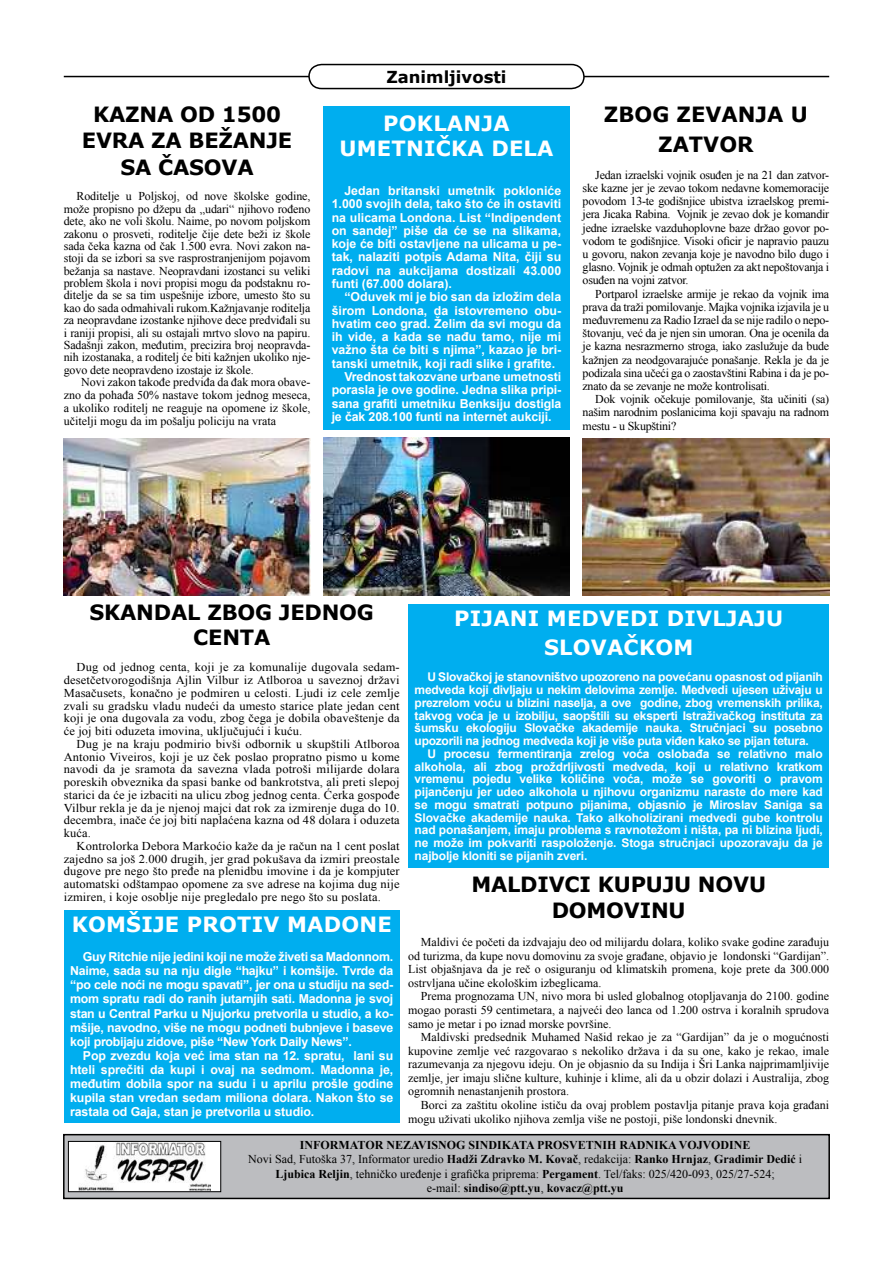
<style>
.page{position:relative;width:893px;height:1263px;background:#fff}
.page>*{position:absolute;margin:0;border:0;box-sizing:border-box;transform-origin:0 0}
.t1{font:700 21px/26.1px "Verdana";letter-spacing:-.01em;color:#000;text-align:center}
.t2{font:700 21px/25.3px "Verdana";letter-spacing:.01em;color:#fff;text-align:center}
.t3{font:700 16.5px "Verdana";color:#000}
.t4{font:700 12.3px/14.1px "Arial";letter-spacing:-.01em;color:#fff;text-align:justify}
.t5{font:12px/13.2px "Times New Roman";color:#000;text-align:justify}
.t6{font:12px/12.8px "Times New Roman";color:#000;text-align:justify;scale:1.04 1}
.t7{font:700 12px/12.8px "Arial";letter-spacing:-.015em;color:#fff;text-align:justify}
.t8{font:700 12px "Times New Roman";color:#000}
.s1{font-weight:700}
.s2{font-weight:400}
</style>
<div class="page">
<div style="left:63px;top:1134px;width:767px;height:65px;background:#bcbdc0;border:2px solid #000"></div>
<div style="left:68px;top:1141px;width:153px;height:51px;background:#fff;border:1px solid #000"></div>
<div style="left:323px;top:106px;width:247px;height:323px;background:#00aeef"></div>
<div style="left:64px;top:910px;width:336px;height:213px;background:#00aeef"></div>
<div style="left:408px;top:604px;width:421px;height:263px;background:#00aeef"></div>
<hr style="left:64px;top:76px;width:765px;height:1px;background:#000">
<svg style="left:308px;top:63px;width:277px;height:27px"></svg>
<img style="left:79px;top:1142px;width:131px;height:49px">
<img style="left:64px;top:438px;width:246px;height:157px">
<img style="left:323px;top:438px;width:247px;height:157px">
<img style="left:583px;top:438px;width:246px;height:157px">
<h1 class="t1" style="left:82px;top:101px;width:212px">KAZNA OD 1500<br>EVRA ZA BEŽANJE<br>SA ČASOVA</h1>
<p class="t5" style="left:64px;top:190px;width:248px;line-height:12.3px;text-indent:13px">Roditelje u Poljskoj, od nove školske godine, može propisno po džepu da „udari“ njihovo rođeno dete, ako ne voli školu. Naime, po novom poljskom zakonu o prosveti, roditelje čije dete beži iz škole sada čeka kazna od čak 1.500 evra. Novi zakon na&shy;stoji da se izbori sa sve rasprostranjenijom pojavom bežanja sa nastave. Neopravdani izostanci su veliki problem škola i novi propisi mogu da podstaknu ro&shy;ditelje da se sa tim uspešnije izbore, umesto što su kao do sada odmahivali rukom.Kažnjavanje roditelja za neopravdane izostanke njihove dece predviđali su i raniji propisi, ali su ostajali mrtvo slovo na papiru.<br>Sadašnji zakon, međutim, precizira broj neopravda&shy;nih izostanaka, a roditelj će biti kažnjen ukoliko nje&shy;govo dete neopravdeno izostaje iz škole.</p>
<p class="t5" style="left:64px;top:376px;width:248px;line-height:12.8px;text-indent:17px">Novi zakon takođe predviđa da đak mora obave&shy;zno da pohađa 50% nastave tokom jednog meseca, a ukoliko roditelj ne reaguje na opomene iz škole, učitelji mogu da im pošalju policiju na vrata</p>
<h2 class="t3" style="left:386px;top:66px;width:122px">Zanimljivosti</h2>
<h1 class="t2" style="left:340px;top:110px;width:215px">POKLANJA<br>UMETNIČKA DELA</h1>
<p class="t4" style="left:332px;top:184px;width:231px;line-height:13.4px;text-indent:13px">Jedan britanski umetnik pokloniće 1.000 svojih dela, tako što će ih ostaviti na ulicama Londona. List “Indipendent on sandej” piše da će se na slikama, koje će biti ostavljene na ulicama u pe&shy;tak, nalaziti potpis Adama Nita, čiji su radovi na aukcijama dostizali 43.000 funti (67.000 dolara).</p>
<p class="t4" style="left:344px;top:290px;width:218px">“Oduvek mi je bio san da izložim dela</p>
<p class="t4" style="left:332px;top:304px;width:231px">širom Londona, da istovremeno obu-</p>
<p class="t4" style="left:332px;top:317px;width:231px">hvatim ceo grad. Želim da svi mogu da</p>
<p class="t4" style="left:332px;top:330px;width:231px">ih vide, a kada se nađu tamo, nije mi</p>
<p class="t4" style="left:332px;top:343px;width:231px">važno šta će biti s njima”, kazao je bri-</p>
<p class="t4" style="left:332px;top:357px;width:225px">tanski umetnik, koji radi slike i grafite.</p>
<p class="t4" style="left:344px;top:370px;width:218px">Vrednost takozvane urbane umetnosti</p>
<p class="t4" style="left:332px;top:383px;width:231px">porasla je ove godine. Jedna slika pripi-</p>
<p class="t4" style="left:332px;top:397px;width:231px">sana grafiti umetniku Benksiju dostigla</p>
<p class="t4" style="left:332px;top:410px;width:221px">je čak 208.100 funti na internet aukciji.</p>
<h1 class="t1" style="left:604px;top:99px;width:205px;line-height:29.2px">ZBOG ZEVANJA U<br>ZATVOR</h1>
<p class="t5" style="left:583px;top:168px;width:248px;text-indent:13px">Jedan izraelski vojnik osuđen je na 21 dan zatvor&shy;ske kazne jer je zevao tokom nedavne komemoracije povodom 13-te godišnjice ubistva izraelskog premi&shy;jera Jicaka Rabina. Vojnik je zevao dok je komandir jedne izraelske vazduhoplovne baze držao govor po&shy;vodom te godišnjice. Visoki oficir je napravio pauzu u govoru, nakon zevanja koje je navodno bilo dugo i glasno. Vojnik je odmah optužen za akt nepoštovanja i osuđen na vojni zatvor.</p>
<p class="t5" style="left:583px;top:287px;width:248px;text-indent:13px">Portparol izraelske armije je rekao da vojnik ima prava da traži pomilovanje. Majka vojnika izjavila je u međuvremenu za Radio Izrael da se nije radilo o nepo&shy;štovanju, već da je njen sin umoran. Ona je ocenila da je kazna nesrazmerno stroga, iako zaslužuje da bude kažnjen za neodgovarajuće ponašanje. Rekla je da je podizala sina učeći ga o zaostavštini Rabina i da je po&shy;znato da se zevanje ne može kontrolisati.</p>
<p class="t5" style="left:583px;top:392px;width:248px;text-indent:13px">Dok vojnik očekuje pomilovanje, šta učiniti (sa) našim narodnim poslanicima koji spavaju na radnom mestu - u Skupštini?</p>
<h1 class="t1" style="left:90px;top:599px;width:286px;line-height:25.2px">SKANDAL ZBOG JEDNOG<br>CENTA</h1>
<p class="t6" style="left:64px;top:661px;width:325px;text-indent:13px">Dug od jednog centa, koji je za komunalije dugovala sedam&shy;desetčetvorogodišnja Ajlin Vilbur iz Atlboroa u saveznoj državi Masačusets, konačno je podmiren u celosti. Ljudi iz cele zemlje zvali su gradsku vladu nudeći da umesto starice plate jedan cent koji je ona dugovala za vodu, zbog čega je dobila obaveštenje da će joj biti oduzeta imovina, uključujući i kuću.</p>
<p class="t6" style="left:64px;top:737px;width:325px;text-indent:13px">Dug je na kraju podmirio bivši odbornik u skupštili Atlboroa Antonio Viveiros, koji je uz ček poslao propratno pismo u kome navodi da je sramota da savezna vlada potroši milijarde dolara poreskih obveznika da spasi banke od bankrotstva, ali preti slepoj starici da će je izbaciti na ulicu zbog jednog centa. Ćerka gospođe Vilbur rekla je da je njenoj majci dat rok za izmirenje duga do 10. decembra, inače će joj biti naplaćena kazna od 48 dolara i oduzeta kuća.</p>
<p class="t6" style="left:64px;top:839px;width:325px;text-indent:13px">Kontrolorka Debora Markoćio kaže da je račun na 1 cent poslat zajedno sa još 2.000 drugih, jer grad pokušava da izmiri preostale dugove pre nego što pređe na plenidbu imovine i da je kompjuter automatski odštampao opomene za sve adrese na kojima dug nije izmiren, i koje osoblje nije pregledalo pre nego što su poslata.</p>
<h1 class="t2" style="left:72px;top:911px;width:321px">KOMŠIJE PROTIV MADONE</h1>
<p class="t4" style="left:70px;top:950px;width:325px;text-indent:13px">Guy Ritchie nije jedini koji ne može živeti sa Madonnom.<br>Naime, sada su na nju digle “hajku” i komšije. Tvrde da “po cele noći ne mogu spavati”, jer ona u studiju na sed&shy;mom spratu radi do ranih jutarnjih sati. Madonna je svoj stan u Central Parku u Njujorku pretvorila u studio, a ko&shy;mšije, navodno, više ne mogu podneti bubnjeve i baseve koji probijaju zidove, piše “New York Daily News”.</p>
<p class="t4" style="left:70px;top:1049px;width:325px;text-indent:13px">Pop zvezdu koja već ima stan na 12. spratu, lani su hteli sprečiti da kupi i ovaj na sedmom. Madonna je, međutim dobila spor na sudu i u aprilu prošle godine kupila stan vredan sedam miliona dolara. Nakon što se rastala od Gaja, stan je pretvorila u studio.</p>
<h1 class="t2" style="left:454px;top:603px;width:330px;line-height:28.8px">PIJANI MEDVEDI DIVLJAJU<br>SLOVAČKOM</h1>
<p class="t7" style="left:415px;top:671px;width:410px;text-indent:13px">U Slovačkoj je stanovništvo upozoreno na povećanu opasnost od pijanih medveda koji divljaju u nekim delovima zemlje. Medvedi ujesen uživaju u prezrelom voću u blizini naselja, a ove godine, zbog vremenskih prilika, takvog voća je u izobilju, saopštili su eksperti Istraživačkog instituta za šumsku ekologiju Slovačke akademije nauka. Stručnjaci su posebno upozorili na jednog medveda koji je više puta viđen kako se pijan tetura.</p>
<p class="t7" style="left:415px;top:748px;width:410px;text-indent:13px">U procesu fermentiranja zrelog voća oslobađa se relativno malo alkohola, ali zbog proždrljivosti medveda, koji u relativno kratkom vremenu pojedu velike količine voća, može se govoriti o pravom pijančenju jer udeo alkohola u njihovu organizmu naraste do mere kad se mogu smatrati potpuno pijanima, objasnio je Miroslav Saniga sa Slovačke akademije nauka. Tako alkoholizirani medvedi gube kontrolu nad ponašanjem, imaju problema s ravnotežom i ništa, pa ni blizina ljudi, ne može im pokvariti raspoloženje. Stoga stručnjaci upozoravaju da je najbolje kloniti se pijanih zveri.</p>
<h1 class="t1" style="left:471px;top:871px;width:296px">MALDIVCI KUPUJU NOVU<br>DOMOVINU</h1>
<p class="t5" style="left:408px;top:935px;width:422px;line-height:13.6px;text-indent:13px">Maldivi će početi da izdvajaju deo od milijardu dolara, koliko svake godine zarađuju od turizma, da kupe novu domovinu za svoje građane, objavio je londonski “Gardijan”.<br>List objašnjava da je reč o osiguranju od klimatskih promena, koje prete da 300.000 ostrvljana učine ekološkim izbeglicama.</p>
<p class="t5" style="left:408px;top:989px;width:422px;line-height:13.6px;text-indent:13px">Prema prognozama UN, nivo mora bi usled globalnog otopljavanja do 2100. godine mogao porasti 59 centimetara, a najveći deo lanca od 1.200 ostrva i koralnih sprudova samo je metar i po iznad morske površine.</p>
<p class="t5" style="left:408px;top:1030px;width:422px;line-height:13.6px;text-indent:13px">Maldivski predsednik Muhamed Našid rekao je za “Gardijan” da je o mogućnosti kupovine zemlje već razgovarao s nekoliko država i da su one, kako je rekao, imale razumevanja za njegovu ideju. On je objasnio da su Indija i Šri Lanka najprimamljivije zemlje, jer imaju slične kulture, kuhinje i klime, ali da u obzir dolazi i Australija, zbog ogromnih nenastanjenih prostora.</p>
<p class="t5" style="left:408px;top:1098px;width:422px;line-height:13.6px;text-indent:13px">Borci za zaštitu okoline ističu da ovaj problem postavlja pitanje prava koja građani mogu uživati ukoliko njihova zemlja više ne postoji, piše londonski dnevnik.</p>
<p class="t8" style="left:300px;top:1137px;width:263px">Informator Nezavisno g sindikata prosv</p>
<p class="t8" style="left:578px;top:1137px;width:174px">etnih radnika Vojvodine</p>
<p class="t5" style="left:248px;top:1152px;width:555px">Novi Sad, Futoška 37, Informator uredio <span class="s1">Hadži Zdravko M. Kovač</span>, redakcija: <span class="s1">Ranko Hrnjaz</span>, <span class="s1">Gradimir Dedić</span> i</p>
<p class="t5" style="left:276px;top:1167px;width:501px"><span class="s1">Ljubica Reljin</span>, tehničko uređenje i grafička priprema: <span class="s1">Pergament</span>. Tel/faks: 025/420-093, 025/27-524;</p>
<p class="t8" style="left:427px;top:1180px;width:198px"><span class="s2">e-mail:</span> sindiso@ptt.yu<span class="s2">,</span> kovacz@ptt.yu</p>
</div>
